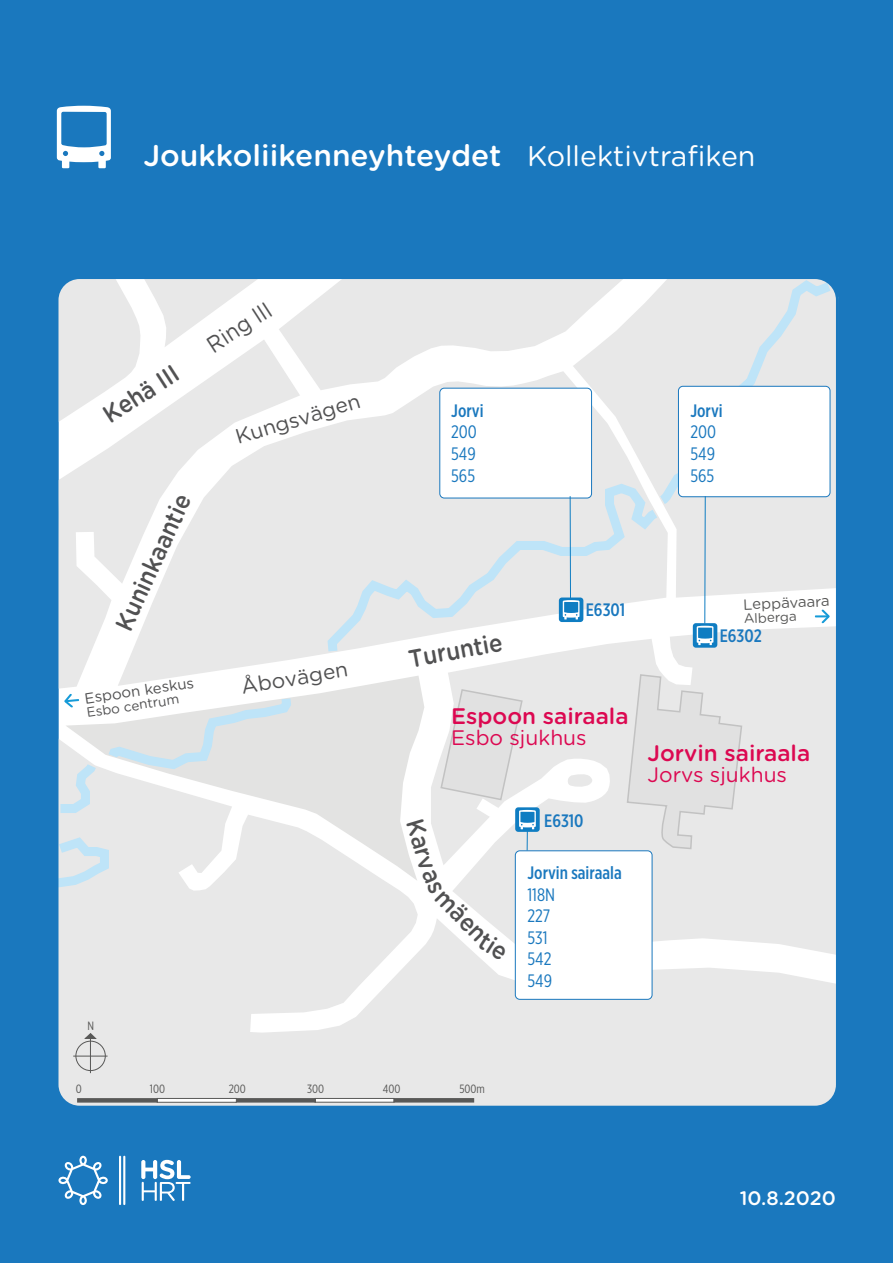
<style>
.page{position:relative;width:893px;height:1263px;background:#fff}
.page>*{position:absolute;margin:0;border:0;box-sizing:border-box;transform-origin:0 0}
.t1{font:500 30px "Gotham Rounded";color:#fff}
.t2{font:500 25.05px "Gotham Rounded";color:#515152;scale:.9 1}
.t3{font:23.4px "Gotham Rounded";color:#515152;scale:.9 1}
.t4{font:500 22.5px "Gotham Rounded";color:#dc0851}
.t5{font:21px "Gotham Rounded";color:#dc0851}
.t6{font:21px "Gotham Rounded";color:#515152}
.t7{font:500 19.5px "Gotham Rounded";color:#fff}
.t8{font:500 18px "Gotham X Narrow";color:#1a78be}
.t9{font:18px/21.6px "Gotham X Narrow";color:#1a78be;text-align:justify}
.t10{font:15px "Gotham Rounded";color:#515152}
.t11{font:15px "Gotham Rounded";color:#585857}
.t12{font:13.5px "Gotham Rounded";color:#515152}
.t13{font:13.5px "Gotham Rounded";color:#585857}
.t14{font:12px "Gotham X Narrow";color:#585857}
.s1{font-weight:400;font-size:28.5px}
</style>
<div class="page">
<div style="left:0;top:0;width:893px;height:1262px;background:#1a78be"></div>
<div style="left:59px;top:894px;width:776px;height:211px;background:#e8e8e8"></div>
<svg style="left:431px;top:894px;width:404px;height:61px;fill:#e8e8e8"></svg>
<div style="left:515px;top:851px;width:137px;height:148px;background:#fff;border-radius:5px"></div>
<div style="left:515px;top:850px;width:137px;height:150px;border:1px solid #1a78be;border-radius:5px"></div>
<svg style="left:58px;top:1156px;width:50px;height:49px"></svg>
<svg style="left:141px;top:1160px;width:50px;height:41px"></svg>
<hr style="left:119px;top:1156px;width:2px;height:49px;background:#fff">
<hr style="left:123px;top:1156px;width:2px;height:49px;background:#fff">
<svg style="left:57px;top:106px;width:54px;height:62px"></svg>
<svg style="left:316px;top:1098px;width:77px;height:4px"></svg>
<div style="left:235px;top:1098px;width:81px;height:4px;background:#585857;border:2px solid #585857"></div>
<hr style="left:393px;top:1098px;width:81px;height:4px;background:#585857">
<svg style="left:157px;top:1098px;width:80px;height:5px"></svg>
<svg style="left:77px;top:1098px;width:81px;height:4px"></svg>
<div style="left:76px;top:1041px;width:30px;height:30px;border:1px solid #585857;border-radius:50%"></div>
<svg style="left:84px;top:1032px;width:13px;height:7px"></svg>
<hr style="left:90px;top:1037px;width:1px;height:36px;background:#585857">
<hr style="left:73px;top:1056px;width:35px;height:1px;background:#585857">
<svg style="left:477px;top:932px;width:30px;height:29px"></svg>
<svg style="left:58px;top:279px;width:781px;height:615px"></svg>
<p class="t1" style="left:143px;top:134px;width:613px">Joukkoliikenneyhteydet <span class="s1">Kollektivtrafiken</span></p>
<p class="t2" style="left:96px;top:402px;width:96px;rotate:-33deg">Kehä III</p>
<p class="t3" style="left:200px;top:333px;width:82px;rotate:-33deg">Ring III</p>
<p class="t6" style="left:232px;top:424px;width:131px;rotate:-17deg">Kungsvägen</p>
<p class="t2" style="left:106px;top:621px;width:165px;rotate:-65deg">Kuninkaantie</p>
<p class="t10" style="left:83px;top:689px;width:112px;rotate:-9deg">Espoon keskus</p>
<p class="t12" style="left:85px;top:704px;width:95px;rotate:-9deg">Esbo centrum</p>
<p class="t6" style="left:239px;top:672px;width:109px;rotate:-9deg">Åbovägen</p>
<p class="t14" style="left:87px;top:1018px;width:8px">N</p>
<p class="t8" style="left:451px;top:399px;width:34px">Jorvi</p>
<p class="t9" style="left:451px;top:421px;width:27px">200<br>549<br>565</p>
<p class="t8" style="left:690px;top:399px;width:34px">Jorvi</p>
<p class="t9" style="left:690px;top:421px;width:27px">200<br>549<br>565</p>
<p class="t2" style="left:406px;top:641px;width:107px;rotate:-10deg">Turuntie</p>
<p class="t8" style="left:586px;top:599px;width:41px">E6301</p>
<p class="t4" style="left:451px;top:700px;width:179px">Espoon sairaala</p>
<p class="t5" style="left:451px;top:723px;width:137px">Esbo sjukhus</p>
<p class="t2" style="left:452px;top:880px;width:71px;rotate:46deg">mäen</p>
<p class="t8" style="left:544px;top:809px;width:41px">E6310</p>
<p class="t8" style="left:527px;top:862px;width:96px">Jorvin sairaala</p>
<p class="t9" style="left:527px;top:883px;width:29px;text-align:left">118N<br>227<br>531<br>542<br>549</p>
<p class="t11" style="left:743px;top:594px;width:88px;rotate:-2deg">Leppävaara</p>
<p class="t13" style="left:743px;top:609px;width:55px;rotate:-2deg">Alberga</p>
<p class="t8" style="left:720px;top:625px;width:44px">E6302</p>
<p class="t4" style="left:648px;top:737px;width:164px">Jorvin sairaala</p>
<p class="t5" style="left:648px;top:760px;width:141px">Jorvs sjukhus</p>
<p class="t14" style="left:76px;top:1082px;width:8px">0</p>
<p class="t14" style="left:150px;top:1082px;width:17px">100</p>
<p class="t14" style="left:229px;top:1082px;width:19px">200</p>
<p class="t14" style="left:307px;top:1082px;width:19px">300</p>
<p class="t14" style="left:383px;top:1082px;width:19px">400</p>
<p class="t14" style="left:459px;top:1082px;width:27px">500m</p>
<p class="t7" style="left:740px;top:1184px;width:98px">10.8.2020</p>
</div>
